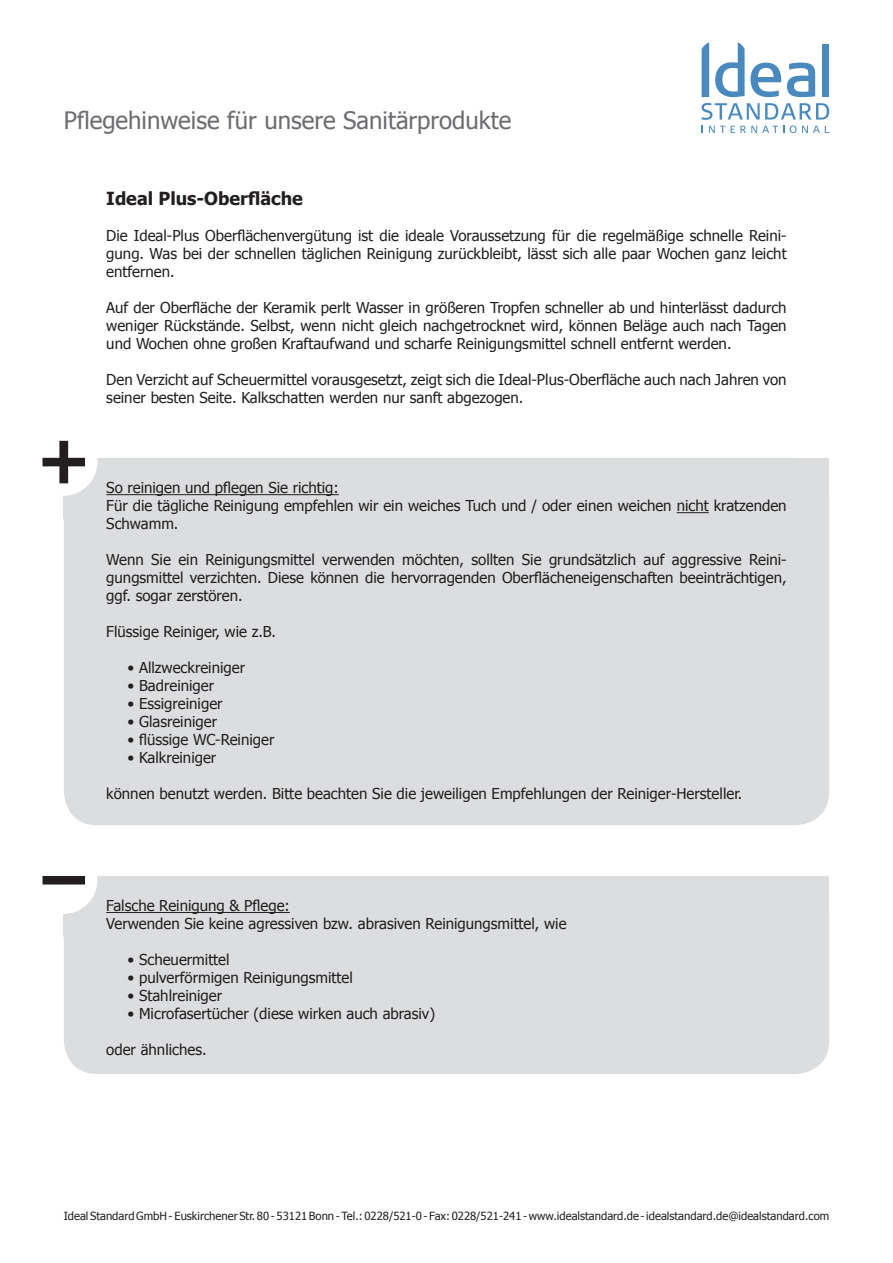
<style>
.page{position:relative;width:893px;height:1263px;background:#fff}
.page>*{position:absolute;margin:0;border:0;box-sizing:border-box;transform-origin:0 0}
.t1{font:24px "Tahoma";color:#6c6d70}
.t2{font:700 18px "Tahoma";color:#231f20}
.t3{font:15px/18px "Tahoma";color:#231f20;text-align:justify}
.t4{font:11.25px "Tahoma";color:#231f20}
</style>
<div class="page">
<svg style="left:702px;top:103px;width:127px;height:17px"></svg>
<svg style="left:709px;top:126px;width:16px;height:7px"></svg>
<svg style="left:731px;top:126px;width:53px;height:7px"></svg>
<svg style="left:790px;top:126px;width:6px;height:7px"></svg>
<svg style="left:802px;top:126px;width:27px;height:7px"></svg>
<svg style="left:702px;top:43px;width:7px;height:54px"></svg>
<svg style="left:787px;top:63px;width:28px;height:34px"></svg>
<div style="left:822px;top:45px;width:7px;height:52px;background:#4a89be"></div>
<svg style="left:715px;top:43px;width:66px;height:54px"></svg>
<div style="left:64px;top:876px;width:765px;height:198px;background:#dcdddf;border-radius:34px"></div>
<div style="left:30px;top:846px;width:67px;height:68px;background:#fff;border-radius:50%"></div>
<svg style="left:43px;top:876px;width:42px;height:8px"></svg>
<div style="left:64px;top:458px;width:765px;height:367px;background:#dcdddf;border-radius:34px"></div>
<div style="left:30px;top:428px;width:67px;height:68px;background:#fff;border-radius:50%"></div>
<svg style="left:43px;top:441px;width:42px;height:42px"></svg>
<hr style="left:106px;top:494px;width:233px;height:1px;background:#231f20">
<hr style="left:677px;top:512px;width:32px;height:1px;background:#231f20">
<hr style="left:106px;top:912px;width:184px;height:1px;background:#231f20">
<h1 class="t1" style="left:64px;top:104px;width:449px">Pflegehinweise für unsere Sanitärprodukte</h1>
<p class="t2" style="left:106px;top:186px;width:198px">Ideal Plus-Oberfläche</p>
<p class="t3" style="left:106px;top:226px;width:682px">Die Ideal-Plus Oberflächenvergütung ist die ideale Voraussetzung für die regelmäßige schnelle Reini&shy;gung. Was bei der schnellen täglichen Reinigung zurückbleibt, lässt sich alle paar Wochen ganz leicht entfernen.</p>
<p class="t3" style="left:106px;top:298px;width:682px">Auf der Oberfläche der Keramik perlt Wasser in größeren Tropfen schneller ab und hinterlässt dadurch weniger Rückstände. Selbst, wenn nicht gleich nachgetrocknet wird, können Beläge auch nach Tagen und Wochen ohne großen Kraftaufwand und scharfe Reinigungsmittel schnell entfernt werden.</p>
<p class="t3" style="left:106px;top:370px;width:682px">Den Verzicht auf Scheuermittel vorausgesetzt, zeigt sich die Ideal-Plus-Oberfläche auch nach Jahren von seiner besten Seite. Kalkschatten werden nur sanft abgezogen.</p>
<p class="t3" style="left:106px;top:478px;width:682px;text-align:left">So reinigen und pflegen Sie richtig:<br>Für die tägliche Reinigung empfehlen wir ein weiches Tuch und / oder einen weichen nicht kratzenden<br>Schwamm.</p>
<p class="t3" style="left:106px;top:550px;width:682px">Wenn Sie ein Reinigungsmittel verwenden möchten, sollten Sie grundsätzlich auf aggressive Reini&shy;gungsmittel verzichten. Diese können die hervorragenden Oberflächeneigenschaften beeinträchtigen, ggf. sogar zerstören.</p>
<p class="t3" style="left:106px;top:622px;width:171px">Flüssige Reiniger, wie z.B.</p>
<p class="t3" style="left:128px;top:658px;width:119px">• Allzweckreiniger</p>
<p class="t3" style="left:128px;top:676px;width:88px">• Badreiniger</p>
<p class="t3" style="left:128px;top:694px;width:97px">• Essigreiniger</p>
<p class="t3" style="left:128px;top:712px;width:91px">• Glasreiniger</p>
<p class="t3" style="left:128px;top:730px;width:148px">• flüssige WC-Reiniger</p>
<p class="t3" style="left:128px;top:748px;width:90px">• Kalkreiniger</p>
<p class="t3" style="left:106px;top:784px;width:637px">können benutzt werden. Bitte beachten Sie die jeweiligen Empfehlungen der Reiniger-Hersteller.</p>
<p class="t3" style="left:106px;top:896px;width:462px">Falsche Reinigung &amp; Pflege:<br>Verwenden Sie keine agressiven bzw. abrasiven Reinigungsmittel, wie</p>
<p class="t3" style="left:128px;top:950px;width:104px">• Scheuermittel</p>
<p class="t3" style="left:128px;top:968px;width:227px">• pulverförmigen Reinigungsmittel</p>
<p class="t3" style="left:128px;top:986px;width:96px">• Stahlreiniger</p>
<p class="t3" style="left:128px;top:1004px;width:309px">• Microfasertücher (diese wirken auch abrasiv)</p>
<p class="t3" style="left:106px;top:1040px;width:102px">oder ähnliches.</p>
<p class="t4" style="left:64px;top:1209px;width:767px">Ideal Standard GmbH - Euskirchener Str. 80 - 53121 Bonn - Tel.: 0228/521-0 - Fax: 0228/521-241 - www.idealstandard.de - idealstandard.de@idealstandard.com</p>
</div>
